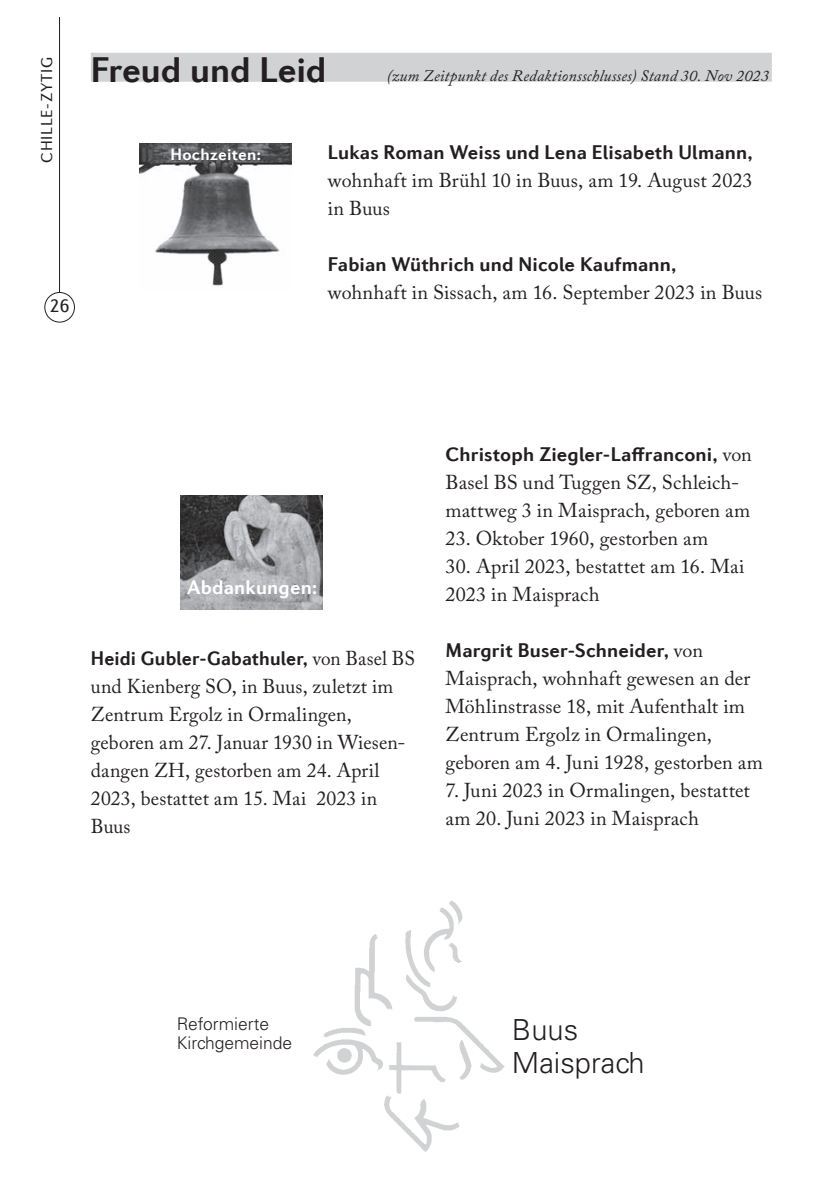
<style>
.page{position:relative;width:840px;height:1191px;background:#fff}
.page>*{position:absolute;margin:0;border:0;box-sizing:border-box;transform-origin:0 0}
.t1{font:700 36px "Diverda Sans Com";letter-spacing:-.005em;color:#231f20}
.t2{font:300 29px/33.2px "Univers LT Std";color:#231f20}
.t3{font:20px/28px "Adobe Caslon Pro";letter-spacing:.01em;color:#231f20}
.t4{font:700 20px "Diverda Sans Com";letter-spacing:.01em;color:#231f20}
.t5{font:700 20px "Diverda Sans Com";letter-spacing:.01em;color:#231f20;scale:.96 1}
.t6{font:700 20px "Diverda Sans Com";letter-spacing:.01em;color:#fff}
.t7{font:20px "Diverda Sans Com";color:#231f20}
.t8{font:300 17.4px/18.8px "Univers LT Std";color:#231f20}
.t9{font:700 16.8px "Diverda Sans Com";letter-spacing:.01em;color:#fff}
.t10{font:italic 16px "Adobe Caslon Pro";letter-spacing:.01em;color:#231f20}
.t11{font:16px "Diverda Sans Com";letter-spacing:.05em;color:#231f20}
.s1{font-family:"Adobe Caslon Pro";font-weight:400}
</style>
<div class="page">
<div style="left:44px;top:292px;width:31px;height:31px;border:1px solid #231f20;border-radius:50%"></div>
<hr style="left:59px;top:17px;width:1px;height:276px;background:#231f20">
<img style="left:139px;top:144px;width:152px;height:142px">
<div style="left:91px;top:53px;width:680px;height:29px;background:#d1d2d4"></div>
<img style="left:180px;top:495px;width:142px;height:114px">
<img style="left:313px;top:900px;width:192px;height:251px">
<p class="t11" style="left:37px;top:163px;width:108px;rotate:-90deg">CHILLE-ZYTIG</p>
<p class="t7" style="left:49px;top:293px;width:22px">26</p>
<h1 class="t1" style="left:91px;top:48px;width:237px">Freud und Leid</h1>
<p class="t10" style="left:386px;top:66px;width:383px">(zum Zeitpunkt des Redaktionsschlusses) Stand 30. Nov 2023</p>
<p class="t9" style="left:170px;top:145px;width:92px">Hochzeiten:</p>
<p class="t4" style="left:328px;top:141px;width:426px">Lukas Roman Weiss und Lena Elisabeth Ulmann,</p>
<p class="t3" style="left:328px;top:166px;width:426px">wohnhaft im Brühl 10 in Buus, am 19. August 2023 in Buus</p>
<p class="t4" style="left:328px;top:253px;width:350px">Fabian Wüthrich und Nicole Kaufmann,</p>
<p class="t3" style="left:328px;top:278px;width:435px">wohnhaft in Sissach, am 16. September 2023 in Buus</p>
<p class="t6" style="left:187px;top:576px;width:132px">Abdankungen:</p>
<p class="t5" style="left:91px;top:646px;width:339px">Heidi Gubler-Gabathuler, <span class="s1">von Basel BS</span></p>
<p class="t3" style="left:91px;top:672px;width:314px">und Kienberg SO, in Buus, zuletzt im<br>Zentrum Ergolz in Ormalingen, geboren am 27. Januar 1930 in Wiesen&shy;dangen ZH, gestorben am 24. April<br>2023, bestattet am 15. Mai 2023 in<br>Buus</p>
<p class="t4" style="left:445px;top:443px;width:308px">Christoph Ziegler-Laffranconi, <span class="s1">von</span></p>
<p class="t3" style="left:445px;top:468px;width:306px">Basel BS und Tuggen SZ, Schleich&shy;mattweg 3 in Maisprach, geboren am</p>
<p class="t3" style="left:445px;top:524px;width:264px">23. Oktober 1960, gestorben am</p>
<p class="t3" style="left:445px;top:552px;width:300px">30. April 2023, bestattet am 16. Mai<br>2023 in Maisprach</p>
<p class="t4" style="left:445px;top:639px;width:259px">Margrit Buser-Schneider, <span class="s1">von</span></p>
<p class="t3" style="left:445px;top:664px;width:319px">Maisprach, wohnhaft gewesen an der Möhlinstrasse 18, mit Aufenthalt im Zentrum Ergolz in Ormalingen, geboren am 4. Juni 1928, gestorben am</p>
<p class="t3" style="left:445px;top:776px;width:306px">7. Juni 2023 in Ormalingen, bestattet am 20. Juni 2023 in Maisprach</p>
<p class="t8" style="left:177px;top:1014px;width:117px">Reformierte<br>Kirchgemeinde</p>
<h2 class="t2" style="left:511px;top:1012px;width:134px">Buus<br>Maisprach</h2>
</div>
